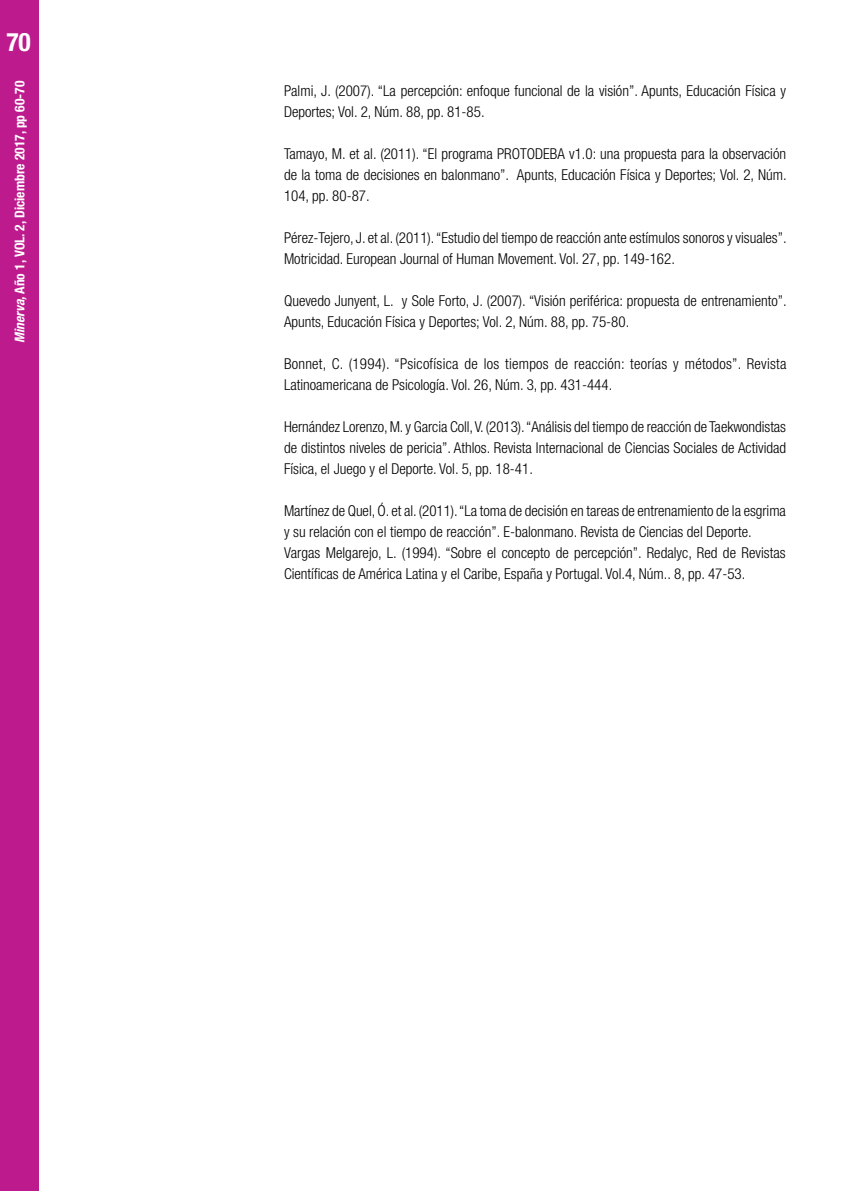
<style>
.page{position:relative;width:851px;height:1191px;background:#fff}
.page>*{position:absolute;margin:0;border:0;box-sizing:border-box;transform-origin:0 0}
.t1{font:700 condensed 25.5px "Helvetica Neue LT Std";color:#fff}
.t2{font:300 condensed 15px/21px "Helvetica Neue LT Std";color:#000}
.t3{font:300 condensed 15px/21px "Helvetica Neue LT Std";letter-spacing:.02em;color:#000}
.t4{font:700 condensed 13.5px "Helvetica Neue LT Std";color:#fff}
.s1{font-style:italic}
</style>
<div class="page">
<div style="left:0;top:0;width:38px;height:1191px;background:#bd1a8d"></div>
<h1 class="t1" style="left:6px;top:26px;width:26px">70</h1>
<p class="t4" style="left:12px;top:343px;width:264px;rotate:-90deg"><span class="s1">Minerva,</span> Año 1, VOL. 2, Diciembre 2017, pp 60-70</p>
<p class="t2" style="left:284px;top:80px;width:503px">Palmi, J. (2007). “La percepción: enfoque funcional de la visión”. Apunts, Educación Física y<br>Deportes; Vol. 2, Núm. 88, pp. 81-85.</p>
<p class="t2" style="left:284px;top:143px;width:504px;text-align:justify">Tamayo, M. et al. (2011). “El programa PROTODEBA v1.0: una propuesta para la observación de la toma de decisiones en balonmano”. Apunts, Educación Física y Deportes; Vol. 2, Núm.<br>104, pp. 80-87.</p>
<p class="t2" style="left:284px;top:227px;width:504px">Pérez-Tejero, J. et al. (2011). “Estudio del tiempo de reacción ante estímulos sonoros y visuales”.<br>Motricidad. European Journal of Human Movement. Vol. 27, pp. 149-162.</p>
<p class="t2" style="left:284px;top:290px;width:504px">Quevedo Junyent, L. y Sole Forto, J. (2007). “Visión periférica: propuesta de entrenamiento”.<br>Apunts, Educación Física y Deportes; Vol. 2, Núm. 88, pp. 75-80.</p>
<p class="t3" style="left:284px;top:353px;width:504px">Bonnet, C. (1994). “Psicofísica de los tiempos de reacción: teorías y métodos”. Revista<br>Latinoamericana de Psicología. Vol. 26, Núm. 3, pp. 431-444.</p>
<p class="t2" style="left:284px;top:416px;width:503px;text-align:justify">Hernández Lorenzo, M. y Garcia Coll, V. (2013). “Análisis del tiempo de reacción de Taekwondistas de distintos niveles de pericia”. Athlos. Revista Internacional de Ciencias Sociales de Actividad Física, el Juego y el Deporte. Vol. 5, pp. 18-41.</p>
<p class="t2" style="left:284px;top:500px;width:503px">Martínez de Quel, Ó. et al. (2011). “La toma de decisión en tareas de entrenamiento de la esgrima y su relación con el tiempo de reacción”. E-balonmano. Revista de Ciencias del Deporte.<br>Vargas Melgarejo, L. (1994). “Sobre el concepto de percepción”. Redalyc, Red de Revistas Científicas de América Latina y el Caribe, España y Portugal. Vol.4, Núm.. 8, pp. 47-53.</p>
</div>
